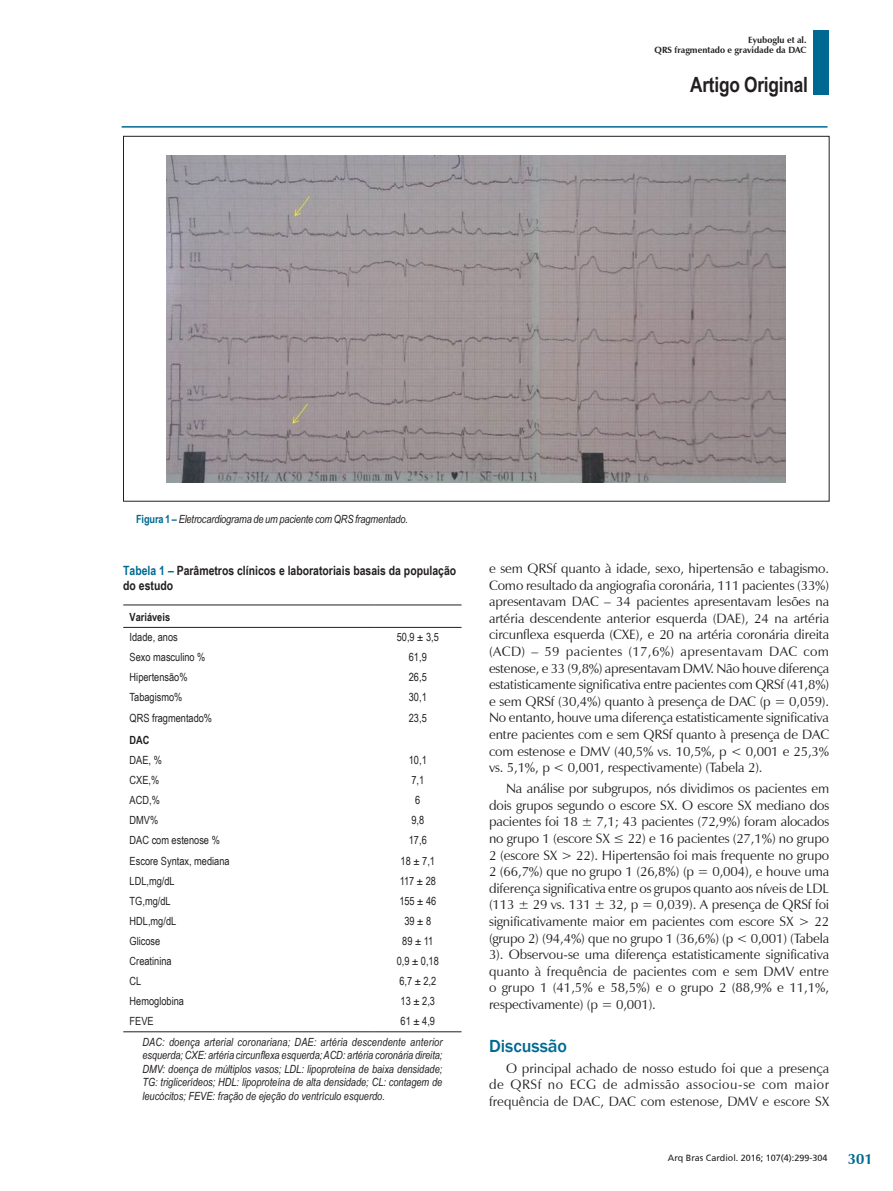
<style>
.page{position:relative;width:893px;height:1191px;background:#fff}
.page>*{position:absolute;margin:0;border:0;box-sizing:border-box;transform-origin:0 0}
.t1{font:700 21px "Arial Narrow";letter-spacing:-.01em;color:#231f20}
._02_-_TITULO_-_MATER{font:500 18px "Franklin Gothic";color:#006991}
.t2{font:700 15px "Zapf Humanist 601 BT";color:#006991}
._01-TEXTO_BASICO{font:13.5px/16.6px "Zapf Humanist 601 BT";letter-spacing:-.005em;color:#231f20;text-align:justify}
._01_TÍTULO_TABELA{font:700 12.75px/15.3px "Arial Narrow";color:#231f20}
._06_-_LEGENDA_FIGURA{font:italic 11.25px/13.5px "Arial Narrow";color:#231f20;text-align:justify}
._02_TEXTO_TABELA_BAS{font:11.25px "Arial Narrow";color:#231f20}
._04_DESTAQUE_TABELA{font:700 11.25px "Arial Narrow";color:#231f20}
._02_TEXTO_TABELA_BAS-2{font:700 11.25px "Arial Narrow";color:#231f20}
.t3{font:700 9px "Zapf Humanist 601 BT";color:#231f20}
.t4{font:9px "Frutiger";color:#231f20}
.s1{font-weight:700;font-style:normal;color:#006991}
.s2{color:#006991}
</style>
<div class="page">
<hr style="left:122px;top:126px;width:705px;height:2px;background:#006991">
<div style="left:813px;top:30px;width:16px;height:64px;background:#006991"></div>
<img style="left:167px;top:155px;width:619px;height:327px">
<hr style="left:123px;top:604px;width:251px;height:1px;background:#231f20">
<hr style="left:374px;top:604px;width:88px;height:1px;background:#231f20">
<hr style="left:123px;top:627px;width:251px;height:1px;background:#231f20">
<hr style="left:374px;top:627px;width:88px;height:1px;background:#231f20">
<hr style="left:123px;top:1031px;width:251px;height:1px;background:#231f20">
<hr style="left:374px;top:1031px;width:88px;height:1px;background:#231f20">
<p class="t3" style="left:748px;top:34px;width:60px">Eyuboglu et al.</p>
<p class="t3" style="left:655px;top:45px;width:153px">QRS fragmentado e gravidade da DAC</p>
<h1 class="t1" style="left:690px;top:69px;width:119px">Artigo Original</h1>
<p class="_06_-_LEGENDA_FIGURA" style="left:136px;top:511px;width:273px"><span class="s1">Figura 1 –</span> Eletrocardiograma de um paciente com QRS fragmentado.</p>
<p class="_01_TÍTULO_TABELA" style="left:123px;top:562px;width:334px"><span class="s2">Tabela 1 –</span> Parâmetros clínicos e laboratoriais basais da população do estudo</p>
<p class="_04_DESTAQUE_TABELA" style="left:130px;top:608px;width:42px">Variáveis</p>
<p class="_02_TEXTO_TABELA_BAS" style="left:130px;top:629px;width:50px">Idade, anos</p>
<p class="_02_TEXTO_TABELA_BAS" style="left:397px;top:629px;width:44px">50,9 ± 3,5</p>
<p class="_02_TEXTO_TABELA_BAS" style="left:130px;top:649px;width:77px">Sexo masculino %</p>
<p class="_02_TEXTO_TABELA_BAS" style="left:409px;top:649px;width:19px">61,9</p>
<p class="_02_TEXTO_TABELA_BAS" style="left:130px;top:669px;width:59px">Hipertensão%</p>
<p class="_02_TEXTO_TABELA_BAS" style="left:409px;top:669px;width:19px">26,5</p>
<p class="_02_TEXTO_TABELA_BAS" style="left:130px;top:689px;width:54px">Tabagismo%</p>
<p class="_02_TEXTO_TABELA_BAS" style="left:409px;top:689px;width:19px">30,1</p>
<p class="_02_TEXTO_TABELA_BAS" style="left:130px;top:709px;width:84px">QRS fragmentado%</p>
<p class="_02_TEXTO_TABELA_BAS" style="left:409px;top:709px;width:19px">23,5</p>
<p class="_02_TEXTO_TABELA_BAS-2" style="left:130px;top:731px;width:21px">DAC</p>
<p class="_02_TEXTO_TABELA_BAS" style="left:130px;top:752px;width:34px">DAE, %</p>
<p class="_02_TEXTO_TABELA_BAS" style="left:409px;top:752px;width:19px">10,1</p>
<p class="_02_TEXTO_TABELA_BAS" style="left:130px;top:772px;width:31px">CXE,%</p>
<p class="_02_TEXTO_TABELA_BAS" style="left:411px;top:772px;width:14px">7,1</p>
<p class="_02_TEXTO_TABELA_BAS" style="left:130px;top:792px;width:32px">ACD,%</p>
<p class="_02_TEXTO_TABELA_BAS" style="left:415px;top:792px;width:7px">6</p>
<p class="_02_TEXTO_TABELA_BAS" style="left:130px;top:812px;width:30px">DMV%</p>
<p class="_02_TEXTO_TABELA_BAS" style="left:411px;top:812px;width:14px">9,8</p>
<p class="_02_TEXTO_TABELA_BAS" style="left:130px;top:832px;width:92px">DAC com estenose %</p>
<p class="_02_TEXTO_TABELA_BAS" style="left:409px;top:832px;width:19px">17,6</p>
<p class="_02_TEXTO_TABELA_BAS" style="left:130px;top:852px;width:101px">Escore Syntax, mediana</p>
<p class="_02_TEXTO_TABELA_BAS" style="left:401px;top:852px;width:36px">18 ± 7,1</p>
<p class="_02_TEXTO_TABELA_BAS" style="left:130px;top:872px;width:47px">LDL,mg/dL</p>
<p class="_02_TEXTO_TABELA_BAS" style="left:400px;top:872px;width:38px">117 ± 28</p>
<p class="_02_TEXTO_TABELA_BAS" style="left:130px;top:892px;width:43px">TG,mg/dL</p>
<p class="_02_TEXTO_TABELA_BAS" style="left:399px;top:892px;width:38px">155 ± 46</p>
<p class="_02_TEXTO_TABELA_BAS" style="left:130px;top:912px;width:48px">HDL,mg/dL</p>
<p class="_02_TEXTO_TABELA_BAS" style="left:404px;top:912px;width:28px">39 ± 8</p>
<p class="_02_TEXTO_TABELA_BAS" style="left:130px;top:932px;width:32px">Glicose</p>
<p class="_02_TEXTO_TABELA_BAS" style="left:402px;top:932px;width:33px">89 ± 11</p>
<p class="_02_TEXTO_TABELA_BAS" style="left:130px;top:953px;width:44px">Creatinina</p>
<p class="_02_TEXTO_TABELA_BAS" style="left:397px;top:953px;width:44px">0,9 ± 0,18</p>
<p class="_02_TEXTO_TABELA_BAS" style="left:130px;top:973px;width:13px">CL</p>
<p class="_02_TEXTO_TABELA_BAS" style="left:399px;top:973px;width:38px">6,7 ± 2,2</p>
<p class="_02_TEXTO_TABELA_BAS" style="left:130px;top:993px;width:56px">Hemoglobina</p>
<p class="_02_TEXTO_TABELA_BAS" style="left:401px;top:993px;width:36px">13 ± 2,3</p>
<p class="_02_TEXTO_TABELA_BAS" style="left:130px;top:1013px;width:26px">FEVE</p>
<p class="_02_TEXTO_TABELA_BAS" style="left:401px;top:1013px;width:36px">61 ± 4,9</p>
<p class="_06_-_LEGENDA_FIGURA" style="left:142px;top:1034px;width:302px">DAC: doença arterial coronariana; DAE: artéria descendente anterior esquerda; CXE: artéria circunflexa esquerda; ACD: artéria coronária direita; DMV: doença de múltiplos vasos; LDL: lipoproteína de baixa densidade; TG: triglicerídeos; HDL: lipoproteína de alta densidade; CL: contagem de leucócitos; FEVE: fração de ejeção do ventrículo esquerdo.</p>
<p class="_01-TEXTO_BASICO" style="left:489px;top:560px;width:342px">e sem QRSf quanto à idade, sexo, hipertensão e tabagismo.<br>Como resultado da angiografia coronária, 111 pacientes (33%) apresentavam DAC – 34 pacientes apresentavam lesões na artéria descendente anterior esquerda (DAE), 24 na artéria circunflexa esquerda (CXE), e 20 na artéria coronária direita (ACD) – 59 pacientes (17,6%) apresentavam DAC com estenose, e 33 (9,8%) apresentavam DMV. Não houve diferença estatisticamente significativa entre pacientes com QRSf (41,8%) e sem QRSf (30,4%) quanto à presença de DAC (p = 0,059).<br>No entanto, houve uma diferença estatisticamente significativa entre pacientes com e sem QRSf quanto à presença de DAC com estenose e DMV (40,5% vs. 10,5%, p &lt; 0,001 e 25,3% vs. 5,1%, p &lt; 0,001, respectivamente) (Tabela 2).</p>
<p class="_01-TEXTO_BASICO" style="left:489px;top:780px;width:342px;text-indent:17px">Na análise por subgrupos, nós dividimos os pacientes em dois grupos segundo o escore SX. O escore SX mediano dos pacientes foi 18 ± 7,1; 43 pacientes (72,9%) foram alocados no grupo 1 (escore SX ≤ 22) e 16 pacientes (27,1%) no grupo 2 (escore SX &gt; 22). Hipertensão foi mais frequente no grupo 2 (66,7%) que no grupo 1 (26,8%) (p = 0,004), e houve uma diferença significativa entre os grupos quanto aos níveis de LDL (113 ± 29 vs. 131 ± 32, p = 0,039). A presença de QRSf foi significativamente maior em pacientes com escore SX &gt; 22 (grupo 2) (94,4%) que no grupo 1 (36,6%) (p &lt; 0,001) (Tabela 3). Observou-se uma diferença estatisticamente significativa quanto à frequência de pacientes com e sem DMV entre o grupo 1 (41,5% e 58,5%) e o grupo 2 (88,9% e 11,1%, respectivamente) (p = 0,001).</p>
<p class="_02_-_TITULO_-_MATER" style="left:489px;top:1034px;width:80px">Discussão</p>
<p class="_01-TEXTO_BASICO" style="left:489px;top:1059px;width:342px;text-indent:17px">O principal achado de nosso estudo foi que a presença de QRSf no ECG de admissão associou-se com maior frequência de DAC, DAC com estenose, DMV e escore SX</p>
<p class="t4" style="left:668px;top:1153px;width:161px">Arq Bras Cardiol. 2016; 107(4):299-304</p>
<p class="t2" style="left:848px;top:1149px;width:26px">301</p>
</div>
